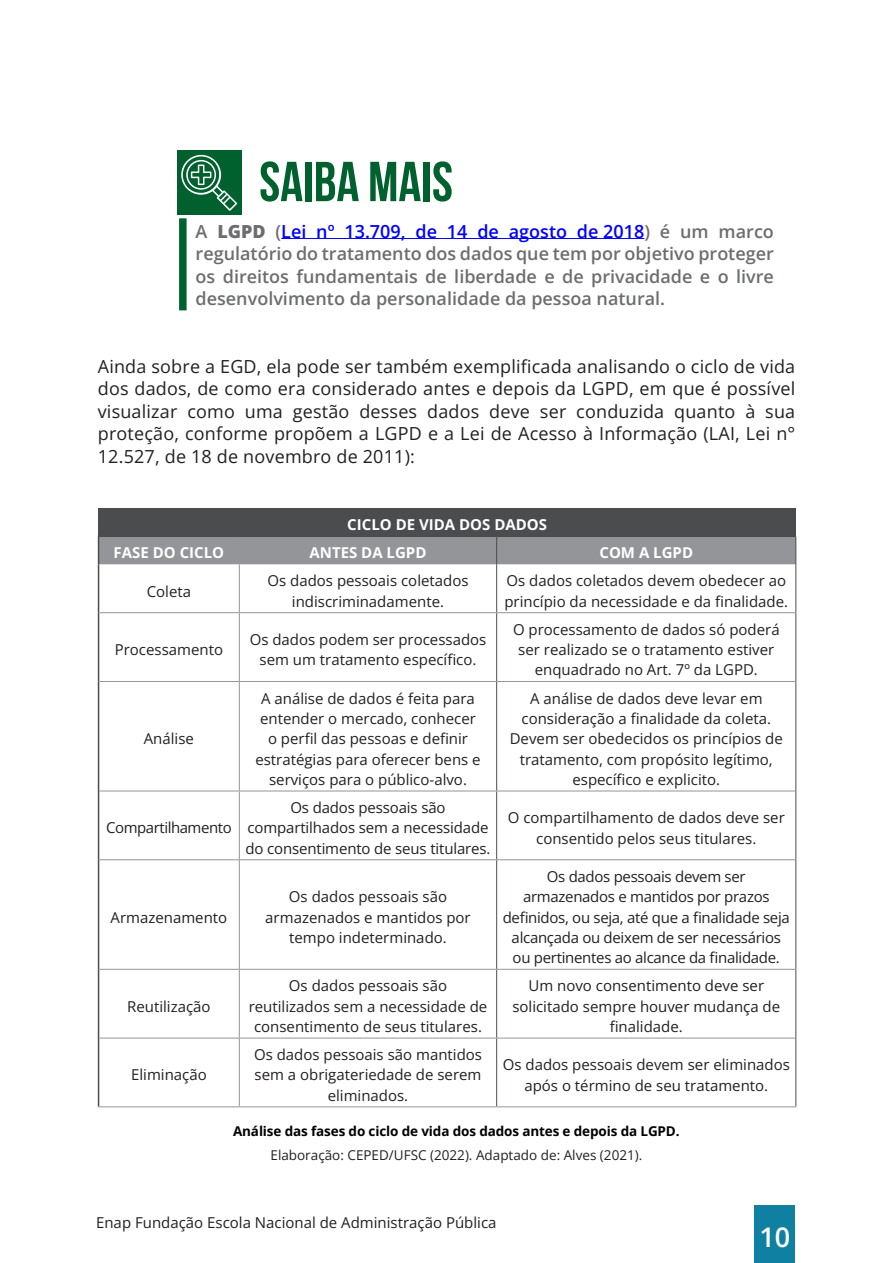
<style>
.page{position:relative;width:893px;height:1263px;background:#fff}
.page>*{position:absolute;margin:0;border:0;box-sizing:border-box;transform-origin:0 0}
.t1{font:600 27px "Open Sans";color:#fff}
.texto{font:18px/22.5px "Open Sans";letter-spacing:.01em;color:#231f20;text-align:justify}
.Saiba_mais{font:600 18px/22.5px "Open Sans";color:#6c6d70;text-align:justify}
.Tabela_texto_peso_10{font:15px/20.4px "Open Sans";color:#231f20;text-align:center}
.Tabela_texto_peso_10-2{font:15px/20.4px "Open Sans";letter-spacing:-.02em;color:#231f20;text-align:center}
.Tabela_texto_bold_pe{font:15px "Open Sans";color:#231f20}
.Tabela_BOLD_peso_10{font:700 15px "Open Sans";color:#fff}
.Tabela_texto_bold_pe-2{font:15px "Open Sans";letter-spacing:-.03em;color:#231f20}
.Figura{font:700 13.5px "Open Sans";letter-spacing:-.01em;color:#000}
.Fonte_da_figura{font:13.5px "Open Sans";color:#231f20}
.s1{font-weight:800}
.s2{color:#00f}
</style>
<div class="page">
<div style="left:755px;top:1205px;width:40px;height:58px;background:#1080a2"></div>
<div style="left:99px;top:508px;width:697px;height:28px;background:#4b4c4d"></div>
<hr style="left:98px;top:535px;width:141px;height:2px;background:#4b4c4d">
<hr style="left:98px;top:564px;width:1px;height:49px;background:#4b4c4d">
<hr style="left:98px;top:613px;width:1px;height:68px;background:#4b4c4d">
<hr style="left:98px;top:681px;width:1px;height:110px;background:#4b4c4d">
<hr style="left:98px;top:791px;width:1px;height:69px;background:#4b4c4d">
<hr style="left:98px;top:860px;width:1px;height:109px;background:#4b4c4d">
<hr style="left:98px;top:969px;width:1px;height:69px;background:#4b4c4d">
<hr style="left:98px;top:1038px;width:1px;height:68px;background:#4b4c4d">
<div style="left:98px;top:536px;width:699px;height:28px;background:#939598"></div>
<hr style="left:496px;top:564px;width:1px;height:48px;background:#4b4c4d">
<hr style="left:795px;top:564px;width:1px;height:49px;background:#4b4c4d">
<hr style="left:496px;top:613px;width:1px;height:68px;background:#4b4c4d">
<hr style="left:795px;top:613px;width:1px;height:68px;background:#4b4c4d">
<hr style="left:496px;top:682px;width:1px;height:109px;background:#4b4c4d">
<hr style="left:795px;top:681px;width:1px;height:110px;background:#4b4c4d">
<hr style="left:496px;top:791px;width:1px;height:68px;background:#4b4c4d">
<hr style="left:795px;top:791px;width:1px;height:69px;background:#4b4c4d">
<hr style="left:496px;top:860px;width:1px;height:109px;background:#4b4c4d">
<hr style="left:795px;top:860px;width:1px;height:109px;background:#4b4c4d">
<hr style="left:496px;top:970px;width:1px;height:68px;background:#4b4c4d">
<hr style="left:795px;top:969px;width:1px;height:69px;background:#4b4c4d">
<hr style="left:496px;top:1038px;width:1px;height:68px;background:#4b4c4d">
<hr style="left:795px;top:1038px;width:1px;height:68px;background:#4b4c4d">
<hr style="left:239px;top:564px;width:1px;height:48px;background:#939598">
<hr style="left:99px;top:612px;width:140px;height:1px;background:#939598">
<hr style="left:239px;top:612px;width:258px;height:1px;background:#939598">
<hr style="left:239px;top:613px;width:1px;height:68px;background:#939598">
<hr style="left:497px;top:612px;width:298px;height:1px;background:#939598">
<hr style="left:99px;top:681px;width:140px;height:1px;background:#939598">
<hr style="left:239px;top:681px;width:258px;height:1px;background:#939598">
<hr style="left:239px;top:682px;width:1px;height:109px;background:#939598">
<hr style="left:497px;top:681px;width:298px;height:1px;background:#939598">
<hr style="left:99px;top:791px;width:140px;height:1px;background:#939598">
<hr style="left:239px;top:791px;width:258px;height:1px;background:#939598">
<hr style="left:239px;top:791px;width:1px;height:68px;background:#939598">
<hr style="left:497px;top:791px;width:298px;height:1px;background:#939598">
<hr style="left:99px;top:859px;width:140px;height:1px;background:#939598">
<hr style="left:239px;top:859px;width:258px;height:1px;background:#939598">
<hr style="left:239px;top:860px;width:1px;height:109px;background:#939598">
<hr style="left:497px;top:859px;width:298px;height:1px;background:#939598">
<hr style="left:99px;top:969px;width:140px;height:1px;background:#939598">
<hr style="left:239px;top:969px;width:258px;height:1px;background:#939598">
<hr style="left:239px;top:970px;width:1px;height:68px;background:#939598">
<hr style="left:497px;top:969px;width:298px;height:1px;background:#939598">
<hr style="left:99px;top:1038px;width:140px;height:1px;background:#939598">
<hr style="left:239px;top:1038px;width:258px;height:1px;background:#939598">
<hr style="left:239px;top:1038px;width:1px;height:68px;background:#939598">
<hr style="left:497px;top:1038px;width:298px;height:1px;background:#939598">
<hr style="left:98px;top:1106px;width:141px;height:1px;background:#939598">
<hr style="left:239px;top:1106px;width:258px;height:1px;background:#939598">
<hr style="left:497px;top:1106px;width:299px;height:1px;background:#939598">
<div style="left:179px;top:218px;width:8px;height:92px;background:#00612e"></div>
<hr style="left:281px;top:238px;width:363px;height:1px;background:#00f">
<svg style="left:260px;top:161px;width:42px;height:41px"></svg>
<div style="left:305px;top:162px;width:6px;height:39px;background:#00612e"></div>
<svg style="left:316px;top:162px;width:43px;height:39px"></svg>
<svg style="left:370px;top:162px;width:51px;height:39px"></svg>
<div style="left:424px;top:162px;width:6px;height:39px;background:#00612e"></div>
<svg style="left:433px;top:161px;width:19px;height:41px"></svg>
<div style="left:177px;top:151px;width:64px;height:64px;background:#00612e"></div>
<svg style="left:181px;top:155px;width:56px;height:56px"></svg>
<p class="Saiba_mais" style="left:196px;top:219px;width:580px">A <span class="s1">LGPD</span> (<span class="s2">Lei nº 13.709, de 14 de agosto de 2018</span>) é um marco regulatório do tratamento dos dados que tem por objetivo proteger os direitos fundamentais de liberdade e de privacidade e o livre desenvolvimento da personalidade da pessoa natural.</p>
<p class="texto" style="left:98px;top:354px;width:699px">Ainda sobre a EGD, ela pode ser também exemplificada analisando o ciclo de vida dos dados, de como era considerado antes e depois da LGPD, em que é possível visualizar como uma gestão desses dados deve ser conduzida quanto à sua proteção, conforme propõem a LGPD e a Lei de Acesso à Informação (LAI, Lei n° 12.527, de 18 de novembro de 2011):</p>
<p class="Tabela_BOLD_peso_10" style="left:347px;top:514px;width:201px">CICLO DE VIDA DOS DADOS</p>
<p class="Tabela_BOLD_peso_10" style="left:114px;top:543px;width:112px">FASE DO CICLO</p>
<p class="Tabela_BOLD_peso_10" style="left:309px;top:543px;width:118px">ANTES DA LGPD</p>
<p class="Tabela_BOLD_peso_10" style="left:599px;top:543px;width:95px">COM A LGPD</p>
<p class="Tabela_texto_bold_pe" style="left:147px;top:581px;width:46px">Coleta</p>
<p class="Tabela_texto_peso_10" style="left:267px;top:570px;width:203px">Os dados pessoais coletados indiscriminadamente.</p>
<p class="Tabela_texto_peso_10" style="left:504px;top:570px;width:285px;text-align:left">Os dados coletados devem obedecer ao princípio da necessidade e da finalidade.</p>
<p class="Tabela_texto_bold_pe" style="left:115px;top:639px;width:110px">Processamento</p>
<p class="Tabela_texto_peso_10" style="left:250px;top:629px;width:238px">Os dados podem ser processados sem um tratamento específico.</p>
<p class="Tabela_texto_peso_10" style="left:513px;top:619px;width:268px">O processamento de dados só poderá ser realizado se o tratamento estiver enquadrado no Art. 7º da LGPD.</p>
<p class="Tabela_texto_bold_pe" style="left:144px;top:728px;width:52px">Análise</p>
<p class="Tabela_texto_bold_pe-2" style="left:106px;top:818px;width:127px">Compartilhamento</p>
<p class="Tabela_texto_bold_pe" style="left:111px;top:907px;width:118px">Armazenamento</p>
<p class="Tabela_texto_bold_pe" style="left:127px;top:996px;width:85px">Reutilização</p>
<p class="Tabela_texto_bold_pe" style="left:131px;top:1065px;width:77px">Eliminação</p>
<p class="Tabela_texto_peso_10" style="left:255px;top:687px;width:227px">A análise de dados é feita para entender o mercado, conhecer o perfil das pessoas e definir estratégias para oferecer bens e serviços para o público-alvo.</p>
<p class="Tabela_texto_peso_10" style="left:510px;top:687px;width:275px">A análise de dados deve levar em consideração a finalidade da coleta.<br>Devem ser obedecidos os princípios de tratamento, com propósito legítimo, específico e explicito.</p>
<p class="Tabela_texto_peso_10" style="left:246px;top:797px;width:246px">Os dados pessoais são compartilhados sem a necessidade do consentimento de seus titulares.</p>
<p class="Tabela_texto_peso_10" style="left:508px;top:807px;width:279px">O compartilhamento de dados deve ser consentido pelos seus titulares.</p>
<p class="Tabela_texto_peso_10" style="left:265px;top:886px;width:207px">Os dados pessoais são armazenados e mantidos por tempo indeterminado.</p>
<p class="Tabela_texto_peso_10-2" style="left:503px;top:866px;width:289px">Os dados pessoais devem ser armazenados e mantidos por prazos definidos, ou seja, até que a finalidade seja alcançada ou deixem de ser necessários ou pertinentes ao alcance da finalidade.</p>
<p class="Tabela_texto_peso_10" style="left:249px;top:975px;width:240px">Os dados pessoais são reutilizados sem a necessidade de consentimento de seus titulares.</p>
<p class="Tabela_texto_peso_10" style="left:512px;top:975px;width:269px">Um novo consentimento deve ser solicitado sempre houver mudança de finalidade.</p>
<p class="Tabela_texto_peso_10" style="left:254px;top:1044px;width:229px">Os dados pessoais são mantidos sem a obrigateriedade de serem eliminados.</p>
<p class="Tabela_texto_peso_10" style="left:503px;top:1054px;width:289px">Os dados pessoais devem ser eliminados após o término de seu tratamento.</p>
<p class="Figura" style="left:233px;top:1122px;width:448px">Análise das fases do ciclo de vida dos dados antes e depois da LGPD.</p>
<p class="Fonte_da_figura" style="left:270px;top:1146px;width:373px">Elaboração: CEPED/UFSC (2022). Adaptado de: Alves (2021).</p>
<p class="Tabela_texto_peso_10" style="left:96px;top:1212px;width:402px">Enap Fundação Escola Nacional de Administração Pública</p>
<h1 class="t1" style="left:759px;top:1218px;width:32px">10</h1>
</div>
